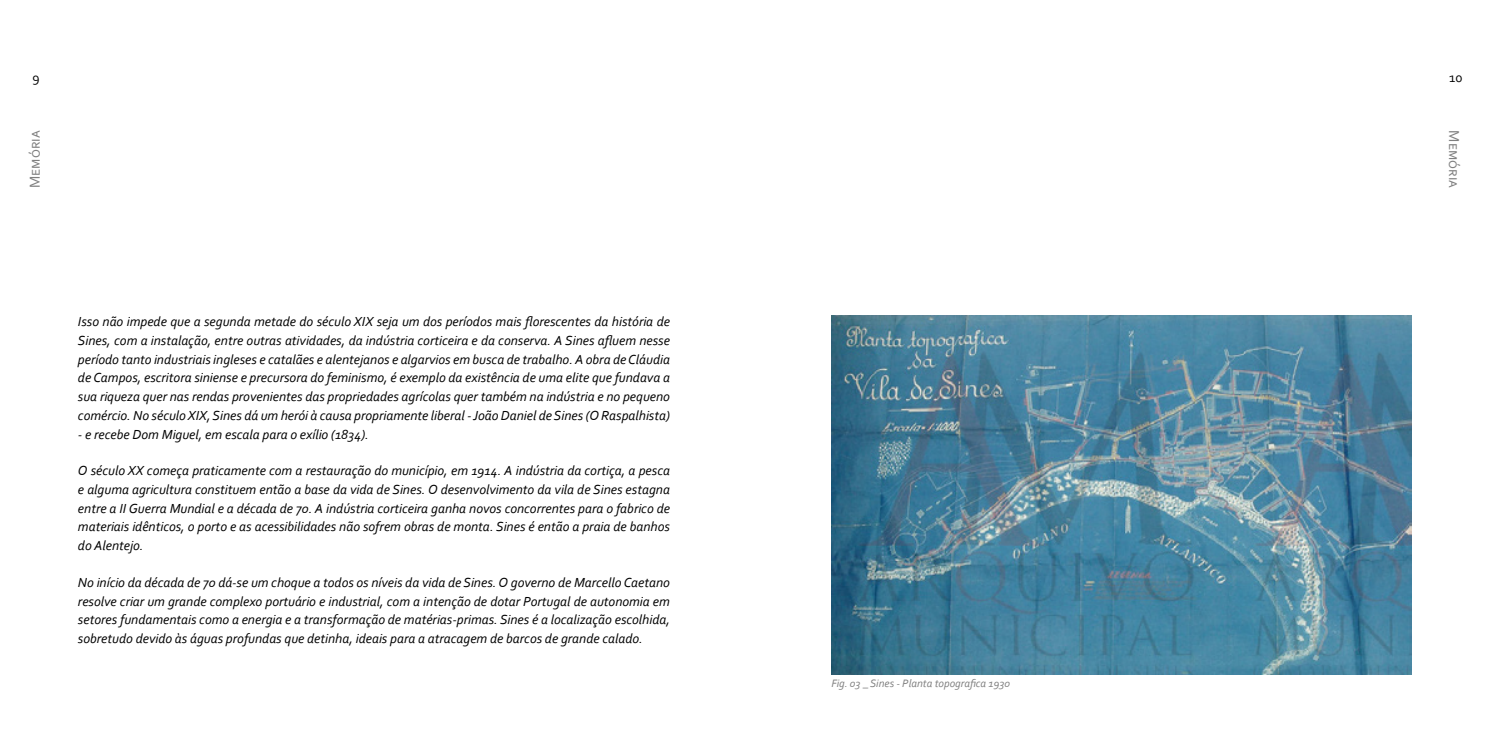
<style>
.page{position:relative;width:1489px;height:745px;background:#fff}
.page>*{position:absolute;margin:0;border:0;box-sizing:border-box;transform-origin:0 0}
.t1{font:15px "Corbel";color:#7f7f7f}
.t2{font:italic 13.75px/18.8px "Corbel";color:#000;text-align:justify}
.t3{font:13.75px "Corbel";color:#000}
.t4{font:italic 11.25px "Corbel";color:#7f7f7f}
</style>
<div class="page">
<img style="left:831px;top:315px;width:579px;height:358px">
<p class="t3" style="left:32px;top:68px;width:9px">9</p>
<p class="t3" style="left:1449px;top:68px;width:15px">10</p>
<p class="t1" style="left:25px;top:188px;width:59px;rotate:-90deg">Memória</p>
<p class="t2" style="left:78px;top:311px;width:593px">Isso não impede que a segunda metade do século XIX seja um dos períodos mais florescentes da história de Sines, com a instalação, entre outras atividades, da indústria corticeira e da conserva. A Sines afluem nesse período tanto industriais ingleses e catalães e alentejanos e algarvios em busca de trabalho. A obra de Cláudia de Campos, escritora siniense e precursora do feminismo, é exemplo da existência de uma elite que fundava a sua riqueza quer nas rendas provenientes das propriedades agrícolas quer também na indústria e no pequeno comércio. No século XIX, Sines dá um herói à causa propriamente liberal - João Daniel de Sines (O Raspalhista)</p>
<p class="t2" style="left:78px;top:424px;width:292px">- e recebe Dom Miguel, em escala para o exílio (1834).</p>
<p class="t2" style="left:78px;top:460px;width:593px">O século XX começa praticamente com a restauração do município, em 1914. A indústria da cortiça, a pesca e alguma agricultura constituem então a base da vida de Sines. O desenvolvimento da vila de Sines estagna entre a II Guerra Mundial e a década de 70. A indústria corticeira ganha novos concorrentes para o fabrico de materiais idênticos, o porto e as acessibilidades não sofrem obras de monta. Sines é então a praia de banhos do Alentejo.</p>
<p class="t2" style="left:78px;top:572px;width:593px">No início da década de 70 dá-se um choque a todos os níveis da vida de Sines. O governo de Marcello Caetano resolve criar um grande complexo portuário e industrial, com a intenção de dotar Portugal de autonomia em setores fundamentais como a energia e a transformação de matérias-primas. Sines é a localização escolhida, sobretudo devido às águas profundas que detinha, ideais para a atracagem de barcos de grande calado.</p>
<p class="t4" style="left:831px;top:676px;width:180px">Fig. 03 _ Sines - Planta topografica 1930</p>
<p class="t1" style="left:1463px;top:130px;width:59px;rotate:90deg">Memória</p>
</div>
